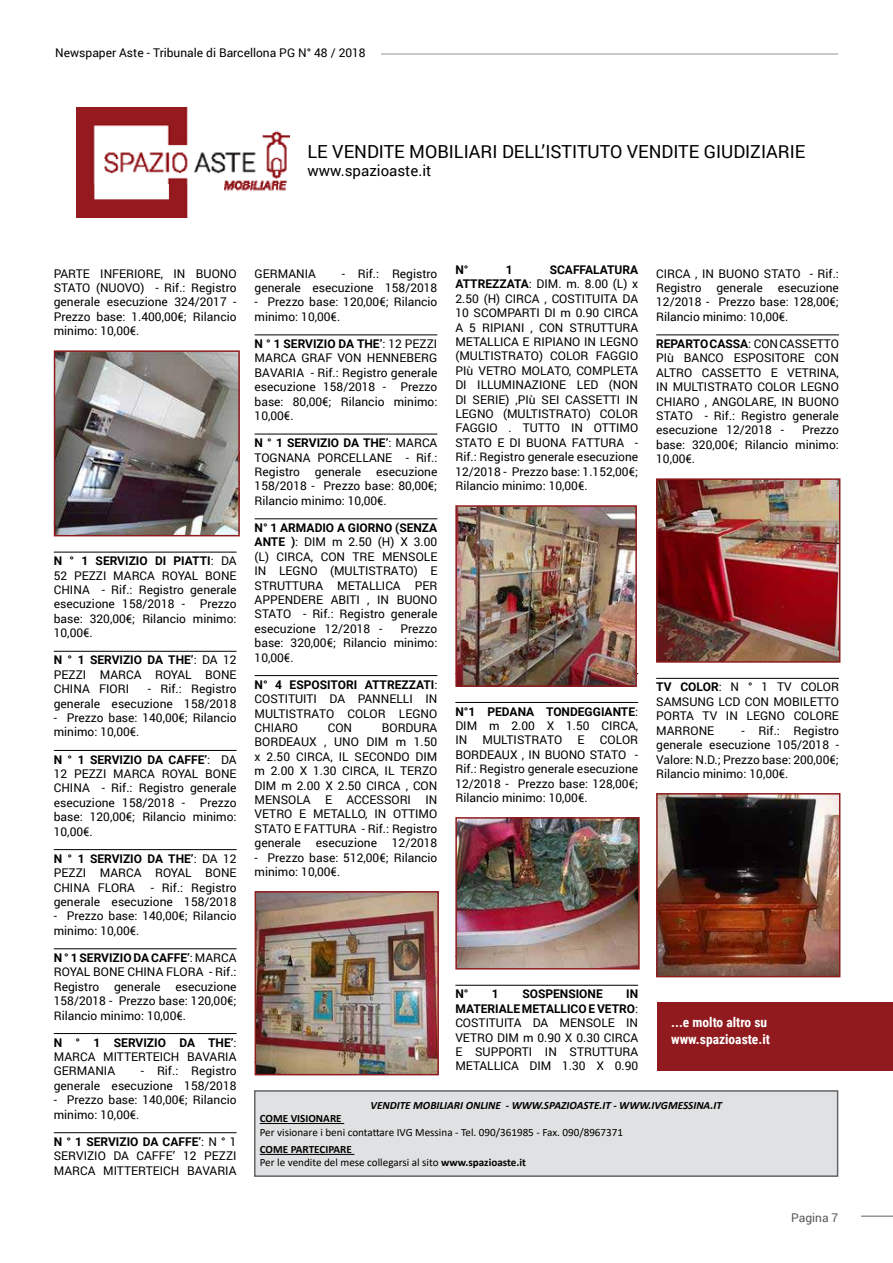
<style>
.page{position:relative;width:893px;height:1263px;background:#fff}
.page>*{position:absolute;margin:0;border:0;box-sizing:border-box;transform-origin:0 0}
.t1{font:18px "Roboto";color:#000}
.t2{font:15px "Roboto";color:#000}
.t3{font:700 13.5px/16.2px "Roboto Condensed";color:#fff}
.t4{font:12px/14.4px "Roboto";color:#000;text-align:justify}
.t5{font:700 12px "Roboto";color:#000}
.t6{font:12px "Roboto";color:#58595b}
.t7{font:11.1px/13.4px "Calibri";color:#000}
.t8{font:italic 700 11.1px "Calibri";color:#000}
.t9{font:700 11.1px "Calibri";color:#000}
.s1{font-weight:700}
</style>
<div class="page">
<hr style="left:381px;top:54px;width:457px;height:1px;background:#939598">
<hr style="left:861px;top:1215px;width:32px;height:2px;background:#939598">
<hr style="left:54px;top:552px;width:183px;height:1px;background:#000">
<hr style="left:54px;top:651px;width:183px;height:1px;background:#000">
<hr style="left:54px;top:750px;width:183px;height:1px;background:#000">
<hr style="left:54px;top:849px;width:183px;height:1px;background:#000">
<hr style="left:54px;top:948px;width:183px;height:1px;background:#000">
<hr style="left:54px;top:1033px;width:183px;height:1px;background:#000">
<hr style="left:54px;top:1132px;width:183px;height:1px;background:#000">
<img style="left:57px;top:353px;width:180px;height:180px">
<div style="left:54px;top:350px;width:186px;height:186px;border:2px solid #901a1d"></div>
<hr style="left:255px;top:334px;width:182px;height:1px;background:#000">
<hr style="left:255px;top:434px;width:182px;height:1px;background:#000">
<hr style="left:255px;top:518px;width:182px;height:1px;background:#000">
<hr style="left:255px;top:675px;width:182px;height:1px;background:#000">
<img style="left:258px;top:894px;width:178px;height:178px">
<div style="left:255px;top:891px;width:184px;height:184px;border:2px solid #901a1d"></div>
<hr style="left:455px;top:673px;width:183px;height:1px;background:#000">
<hr style="left:455px;top:702px;width:183px;height:1px;background:#000">
<hr style="left:455px;top:985px;width:183px;height:1px;background:#000">
<img style="left:458px;top:508px;width:176px;height:176px">
<div style="left:455px;top:505px;width:182px;height:182px;border:2px solid #901a1d"></div>
<img style="left:458px;top:820px;width:179px;height:146px">
<div style="left:455px;top:817px;width:185px;height:152px;border:2px solid #901a1d"></div>
<hr style="left:656px;top:334px;width:183px;height:1px;background:#000">
<hr style="left:656px;top:678px;width:183px;height:1px;background:#000">
<img style="left:659px;top:481px;width:178px;height:179px">
<div style="left:656px;top:478px;width:184px;height:185px;border:2px solid #901a1d"></div>
<img style="left:659px;top:796px;width:178px;height:178px">
<div style="left:656px;top:793px;width:184px;height:184px;border:2px solid #901a1d"></div>
<img style="left:77px;top:107px;width:213px;height:111px">
<div style="left:255px;top:1091px;width:583px;height:85px;background:#e0e1e2"></div>
<hr style="left:260px;top:1123px;width:84px;height:1px;background:#000">
<hr style="left:260px;top:1154px;width:94px;height:1px;background:#000">
<div style="left:254px;top:1090px;width:584px;height:87px;border:1px solid #636466"></div>
<div style="left:658px;top:1002px;width:235px;height:68px;background:#901a1d"></div>
<p class="t4" style="left:55px;top:45px;width:312px">Newspaper Aste - Tribunale di Barcellona PG N° 48 / 2018</p>
<h1 class="t1" style="left:308px;top:139px;width:499px">LE VENDITE MOBILIARI DELL’ISTITUTO VENDITE GIUDIZIARIE</h1>
<p class="t2" style="left:308px;top:160px;width:125px">www.spazioaste.it</p>
<p class="t4" style="left:54px;top:266px;width:184px">PARTE INFERIORE, IN BUONO STATO (NUOVO) - Rif.: Registro generale esecuzione 324/2017 - Prezzo base: 1.400,00€; Rilancio minimo: 10,00€.</p>
<p class="t4" style="left:54px;top:553px;width:184px"><span class="s1">N ° 1 SERVIZIO DI PIATTI</span>: DA 52 PEZZI MARCA ROYAL BONE CHINA - Rif.: Registro generale esecuzione 158/2018 - Prezzo base: 320,00€; Rilancio minimo:<br>10,00€.</p>
<p class="t4" style="left:54px;top:652px;width:184px"><span class="s1">N ° 1 SERVIZIO DA THE’</span>: DA 12<br>PEZZI MARCA ROYAL BONE CHINA FIORI</p>
<p class="t4" style="left:54px;top:681px;width:184px;text-align:right">- Rif.: Registro<br>generale esecuzione 158/2018</p>
<p class="t4" style="left:54px;top:710px;width:184px">- Prezzo base: 140,00€; Rilancio minimo: 10,00€.</p>
<p class="t4" style="left:54px;top:752px;width:184px"><span class="s1">N ° 1 SERVIZIO DA CAFFE’</span>: DA 12 PEZZI MARCA ROYAL BONE CHINA - Rif.: Registro generale esecuzione 158/2018 - Prezzo base: 120,00€; Rilancio minimo:<br>10,00€.</p>
<p class="t4" style="left:54px;top:851px;width:184px"><span class="s1">N ° 1 SERVIZIO DA THE’</span>: DA 12<br>PEZZI MARCA ROYAL BONE CHINA FLORA</p>
<p class="t4" style="left:54px;top:880px;width:184px;text-align:right">- Rif.: Registro<br>generale esecuzione 158/2018</p>
<p class="t4" style="left:54px;top:908px;width:184px">- Prezzo base: 140,00€; Rilancio minimo: 10,00€.</p>
<p class="t4" style="left:54px;top:950px;width:184px"><span class="s1">N ° 1 SERVIZIO DA CAFFE’</span>: MARCA ROYAL BONE CHINA FLORA - Rif.:<br>Registro generale esecuzione 158/2018 - Prezzo base: 120,00€; Rilancio minimo: 10,00€.</p>
<p class="t4" style="left:54px;top:1035px;width:184px"><span class="s1">N ° 1 SERVIZIO DA THE’</span>:<br>MARCA MITTERTEICH BAVARIA GERMANIA</p>
<p class="t4" style="left:54px;top:1063px;width:184px;text-align:right">- Rif.: Registro<br>generale esecuzione 158/2018</p>
<p class="t4" style="left:54px;top:1092px;width:184px">- Prezzo base: 140,00€; Rilancio minimo: 10,00€.</p>
<p class="t4" style="left:54px;top:1134px;width:184px"><span class="s1">N ° 1 SERVIZIO DA CAFFE’</span>: N ° 1<br>SERVIZIO DA CAFFE’ 12 PEZZI MARCA MITTERTEICH BAVARIA</p>
<p class="t4" style="left:255px;top:266px;width:184px;text-align:right">- Rif.: Registro<br>generale esecuzione 158/2018</p>
<p class="t4" style="left:255px;top:294px;width:184px">- Prezzo base: 120,00€; Rilancio minimo: 10,00€.</p>
<p class="t4" style="left:255px;top:336px;width:184px"><span class="s1">N ° 1 SERVIZIO DA THE’</span>: 12 PEZZI MARCA GRAF VON HENNEBERG BAVARIA - Rif.: Registro generale esecuzione 158/2018 - Prezzo base: 80,00€; Rilancio minimo:<br>10,00€.</p>
<p class="t4" style="left:255px;top:435px;width:184px"><span class="s1">N ° 1 SERVIZIO DA THE’</span>: MARCA TOGNANA PORCELLANE - Rif.:<br>Registro generale esecuzione 158/2018 - Prezzo base: 80,00€; Rilancio minimo: 10,00€.</p>
<p class="t4" style="left:255px;top:520px;width:184px"><span class="s1">N° 1 ARMADIO A GIORNO (SENZA ANTE )</span>: DIM m 2.50 (H) X 3.00 (L) CIRCA, CON TRE MENSOLE IN LEGNO (MULTISTRATO) E STRUTTURA METALLICA PER APPENDERE ABITI , IN BUONO STATO - Rif.: Registro generale esecuzione 12/2018 -</p>
<p class="t4" style="left:255px;top:266px;width:63px">GERMANIA</p>
<p class="t4" style="left:255px;top:621px;width:184px;text-indent:146px">Prezzo base: 320,00€; Rilancio minimo:<br>10,00€.</p>
<p class="t4" style="left:255px;top:677px;width:184px"><span class="s1">N° 4 ESPOSITORI ATTREZZATI</span>:<br>COSTITUITI DA PANNELLI IN MULTISTRATO COLOR LEGNO CHIARO</p>
<p class="t4" style="left:255px;top:720px;width:184px;text-indent:127px">BORDURA BORDEAUX , UNO DIM m 1.50 x 2.50 CIRCA, IL SECONDO DIM m 2.00 X 1.30 CIRCA, IL TERZO DIM m 2.00 X 2.50 CIRCA , CON MENSOLA E ACCESSORI IN VETRO E METALLO, IN OTTIMO STATO E FATTURA - Rif.: Registro generale esecuzione 12/2018</p>
<p class="t4" style="left:255px;top:850px;width:184px">- Prezzo base: 512,00€; Rilancio minimo: 10,00€.</p>
<p class="t4" style="left:328px;top:720px;width:26px">CON</p>
<p class="t4" style="left:455px;top:262px;width:184px;text-indent:94px"><span class="s1">SCAFFALATURA ATTREZZATA</span>: DIM. m. 8.00 (L) x 2.50 (H) CIRCA , COSTITUITA DA 10 SCOMPARTI DI m 0.90 CIRCA A 5 RIPIANI , CON STRUTTURA METALLICA E RIPIANO IN LEGNO (MULTISTRATO) COLOR FAGGIO PIù VETRO MOLATO, COMPLETA DI ILLUMINAZIONE LED (NON DI SERIE) ,PIù SEI CASSETTI IN LEGNO (MULTISTRATO) COLOR FAGGIO . TUTTO IN OTTIMO STATO E DI BUONA FATTURA - Rif.: Registro generale esecuzione 12/2018 - Prezzo base: 1.152,00€; Rilancio minimo: 10,00€.</p>
<p class="t5" style="left:455px;top:261px;width:15px">N°</p>
<p class="t5" style="left:506px;top:261px;width:8px">1</p>
<p class="t4" style="left:455px;top:704px;width:184px"><span class="s1">N°1 PEDANA TONDEGGIANTE</span>:<br>DIM m 2.00 X 1.50 CIRCA, IN</p>
<p class="t4" style="left:455px;top:732px;width:184px;text-indent:145px">COLOR BORDEAUX , IN BUONO STATO - Rif.: Registro generale esecuzione 12/2018 - Prezzo base: 128,00€; Rilancio minimo: 10,00€.</p>
<p class="t4" style="left:483px;top:732px;width:81px">MULTISTRATO</p>
<p class="t4" style="left:578px;top:732px;width:9px">E</p>
<p class="t4" style="left:656px;top:266px;width:184px">CIRCA , IN BUONO STATO - Rif.:<br>Registro generale esecuzione 12/2018 - Prezzo base: 128,00€; Rilancio minimo: 10,00€.</p>
<p class="t4" style="left:656px;top:336px;width:184px"><span class="s1">REPARTO CASSA</span>: CON CASSETTO PIù BANCO ESPOSITORE CON ALTRO CASSETTO E VETRINA, IN MULTISTRATO COLOR LEGNO CHIARO , ANGOLARE, IN BUONO STATO - Rif.: Registro generale esecuzione 12/2018 -</p>
<p class="t4" style="left:656px;top:422px;width:184px;text-indent:146px">Prezzo base: 320,00€; Rilancio minimo:<br>10,00€.</p>
<p class="t4" style="left:656px;top:679px;width:184px"><span class="s1">TV COLOR</span>: N ° 1 TV COLOR SAMSUNG LCD CON MOBILETTO PORTA TV IN LEGNO COLORE MARRONE</p>
<p class="t4" style="left:656px;top:723px;width:184px;text-indent:85px">- Rif.: Registro generale esecuzione 105/2018 - Valore: N.D.; Prezzo base: 200,00€; Rilancio minimo: 10,00€.</p>
<p class="t5" style="left:455px;top:986px;width:15px">N°</p>
<p class="t5" style="left:492px;top:986px;width:8px">1</p>
<p class="t5" style="left:522px;top:986px;width:82px">SOSPENSIONE</p>
<p class="t4" style="left:455px;top:986px;width:184px;text-indent:171px"><span class="s1">IN MATERIALE METALLICO E VETRO</span>:<br>COSTITUITA DA MENSOLE IN VETRO DIM m 0.90 X 0.30 CIRCA E SUPPORTI IN STRUTTURA METALLICA DIM 1.30 X 0.90</p>
<p class="t3" style="left:671px;top:1014px;width:100px">...e molto altro su www.spazioaste.it</p>
<p class="t8" style="left:370px;top:1097px;width:353px">VENDITE MOBILIARI ONLINE - WWW.SPAZIOASTE.IT - WWW.IVGMESSINA.IT</p>
<p class="t9" style="left:260px;top:1111px;width:83px">COME VISIONARE</p>
<p class="t7" style="left:260px;top:1125px;width:365px">Per visionare i beni contattare IVG Messina - Tel. 090/361985 - Fax. 090/8967371</p>
<p class="t7" style="left:260px;top:1142px;width:268px"><span class="s1">COME PARTECIPARE<br></span>Per le vendite del mese collegarsi al sito <span class="s1">www.spazioaste.it</span></p>
<p class="t6" style="left:791px;top:1209px;width:49px">Pagina 7</p>
</div>
